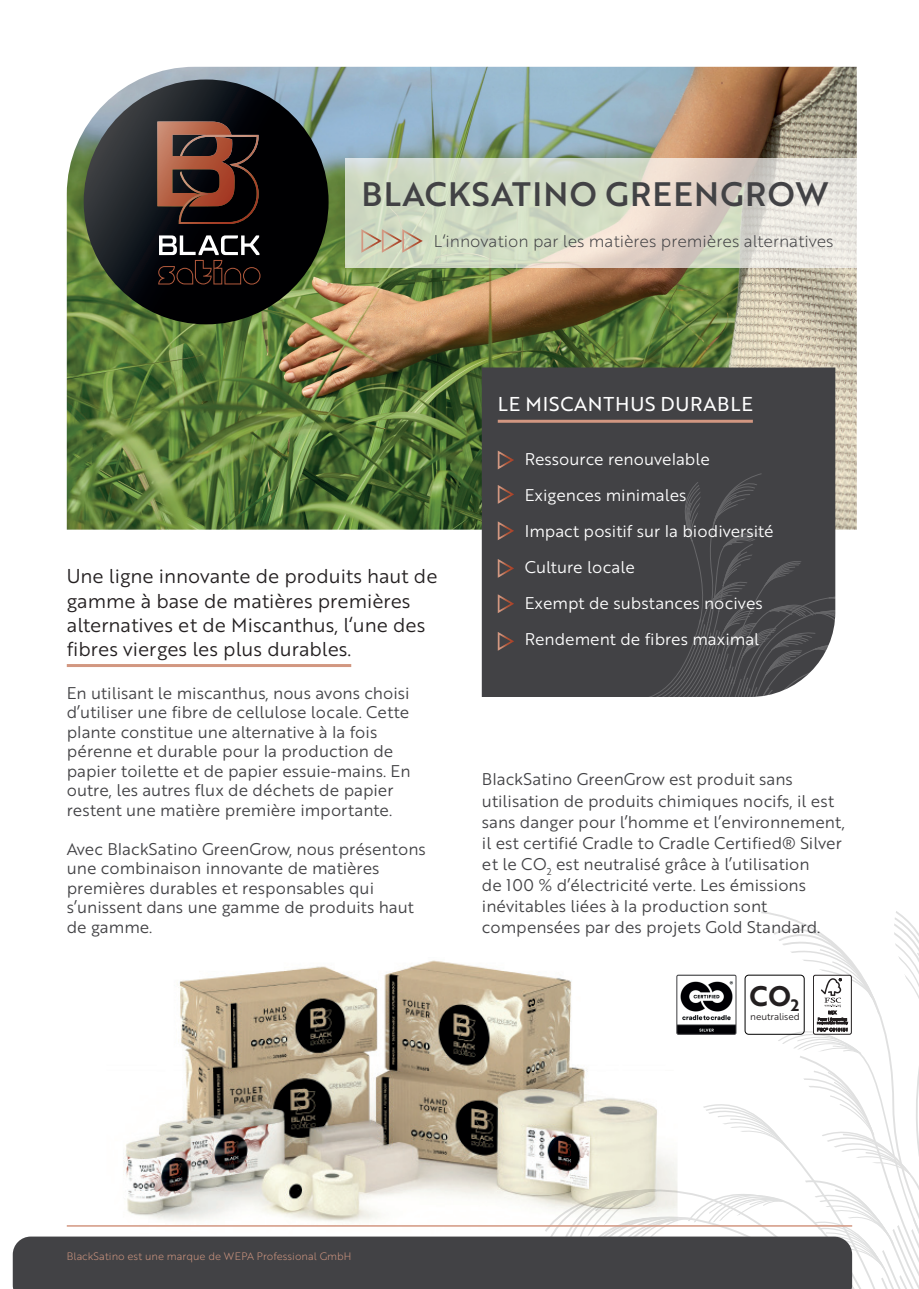
<style>
.page{position:relative;width:919px;height:1289px;background:#fff}
.page>*{position:absolute;margin:0;border:0;box-sizing:border-box;transform-origin:0 0}
.t1{font:33px "Brother 1816 Medium";letter-spacing:.04em;color:#424245}
.t2{font:27.6px "Brother 1816 Bold";color:#231f20}
.t3{font:19.5px/24px "Brother 1816 Book";color:#231f20}
.t4{font:19.5px "Brother 1816 Regular";letter-spacing:.04em;color:#fff}
.t5{font:16.5px/19.5px "Brother 1816 Book";color:#424245}
.t6{font:16.5px/36px "Brother 1816 Book";color:#fff}
.t7{font:16.5px "Brother 1816 Light";color:#424245}
.t8{font:10.5px "Brother 1816 Light";color:#d29781}
.t9{font:9.45px "Brother 1816 Book";letter-spacing:-.01em;color:#231f20}
</style>
<div class="page">
<img style="left:67px;top:67px;width:789px;height:462px">
<svg style="left:84px;top:79px;width:244px;height:245px;background:#333b35"></svg>
<svg style="left:158px;top:235px;width:102px;height:49px;background:#363030"></svg>
<svg style="left:157px;top:121px;width:101px;height:103px;background:#563127"></svg>
<img style="left:194px;top:189px;width:14px;height:10px">
<hr style="left:67px;top:664px;width:284px;height:3px;background:#d29781">
<div style="left:482px;top:367px;width:353px;height:330px;background:#424245"></div>
<hr style="left:497px;top:420px;width:255px;height:3px;background:#d29781">
<svg style="left:497px;top:449px;width:18px;height:22px"></svg>
<svg style="left:497px;top:483px;width:18px;height:22px"></svg>
<svg style="left:497px;top:520px;width:18px;height:22px"></svg>
<svg style="left:497px;top:557px;width:18px;height:22px"></svg>
<svg style="left:497px;top:592px;width:18px;height:22px"></svg>
<svg style="left:497px;top:630px;width:18px;height:22px"></svg>
<svg style="left:13px;top:911px;width:905px;height:378px"></svg>
<hr style="left:67px;top:1225px;width:785px;height:1px;background:#d29781">
<svg style="left:345px;top:158px;width:512px;height:110px;background:#d9daca"></svg>
<svg style="left:360px;top:228px;width:63px;height:26px;background:#cbc4ad"></svg>
<svg style="left:644px;top:472px;width:191px;height:225px;background:#4c4c4f"></svg>
<div style="left:744px;top:974px;width:60px;height:60px;border:1px solid #000001;border-radius:4px"></div>
<h1 class="t1" style="left:361px;top:170px;width:468px">BLACKSATINO GREENGROW</h1>
<p class="t7" style="left:433px;top:228px;width:401px">L‘innovation par les matières premières alternatives</p>
<p class="t3" style="left:67px;top:563px;width:372px">Une ligne innovante de produits haut de gamme à base de matières premières alternatives et de Miscanthus, l‘une des fibres vierges les plus durables.</p>
<p class="t5" style="left:67px;top:682px;width:345px">En utilisant le miscanthus, nous avons choisi d’utiliser une fibre de cellulose locale. Cette plante constitue une alternative à la fois pérenne et durable pour la production de papier toilette et de papier essuie-mains. En outre, les autres flux de déchets de papier restent une matière première importante.</p>
<p class="t5" style="left:67px;top:838px;width:360px">Avec BlackSatino GreenGrow, nous présentons une combinaison innovante de matières premières durables et responsables qui s’unissent dans une gamme de produits haut de gamme.</p>
<p class="t4" style="left:497px;top:390px;width:256px">LE MISCANTHUS DURABLE</p>
<p class="t6" style="left:525px;top:440px;width:250px">Ressource renouvelable<br>Exigences minimales<br>Impact positif sur la biodiversité<br>Culture locale<br>Exempt de substances nocives<br>Rendement de fibres maximal</p>
<p class="t5" style="left:482px;top:768px;width:364px;line-height:21px">BlackSatino GreenGrow est produit sans utilisation de produits chimiques nocifs, il est sans danger pour l’homme et l’environnement, il est certifié Cradle to Cradle Certified® Silver et le CO<sub>2</sub> est neutralisé grâce à l’utilisation<br>de 100 % d’électricité verte. Les émissions inévitables liées à la production sont compensées par des projets Gold Standard.</p>
<h2 class="t2" style="left:749px;top:975px;width:51px">CO<sub>2</sub></h2>
<p class="t9" style="left:750px;top:1009px;width:51px">neutralised</p>
<p class="t8" style="left:67px;top:1248px;width:286px">BlackSatino est une marque de WEPA Professional GmbH</p>
</div>
